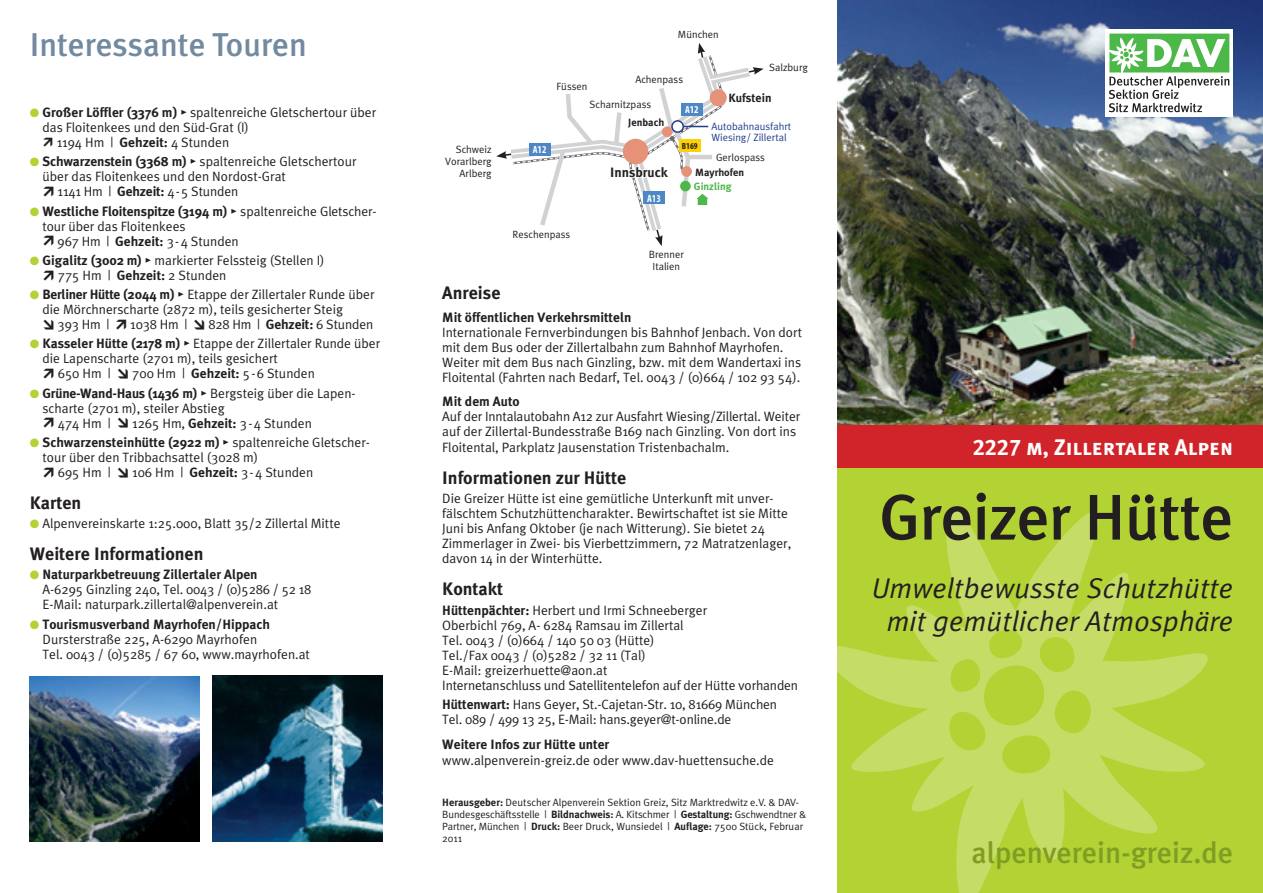
<style>
.page{position:relative;width:1263px;height:893px;background:#fff}
.page>*{position:absolute;margin:0;border:0;box-sizing:border-box;transform-origin:0 0}
.t1{font:500 64.5px "Meta Plus";letter-spacing:-.01em;color:#231f20}
.Head_grau{font:500 33px "Meta Plus";color:#728aa0}
.t2{font:500 30px "Meta Plus";color:#829d24}
.t3{font:italic 28.5px/33px "Meta Plus Normal";letter-spacing:.01em;color:#231f20;text-align:center}
.t4{font:22.5px "Meta Plus Bold Caps";color:#fff}
.Head_12{font:700 18px "Meta Plus";color:#231f20}
.Text_Punkte{font:13.5px/15px "Meta Plus Normal";color:#231f20}
.Text_9_au_1{font:13.5px/15px "Meta Plus Normal";color:#231f20}
.Text_9_10{font:13.5px/15px "Meta Plus Normal";color:#231f20}
.Text_Punkte-2{font:700 13.5px "Meta Plus";letter-spacing:-.01em;color:#231f20}
.Text_9_au_1-2{font:700 13.5px "Meta Plus";color:#231f20}
.Text_9_au_1-3{font:700 12px "Meta Plus";color:#231f20}
.Text_9_au_1-4{font:10.5px/12px "Meta Plus Normal";color:#231f20}
.Text_9_au_1-5{font:10.5px "Meta Plus Normal";color:#253f8e}
.Text_9_au_1-6{font:700 10.5px "Meta Plus";color:#231f20}
.t5{font:700 condensed 10.5px "Myriad Pro";color:#fff}
.Text_9_au_1-7{font:700 10.5px "Meta Plus";color:#4cb848}
.t6{font:700 condensed 9px "Myriad Pro";color:#231f20}
.s1{color:#b3d234}
.s2{font-family:"Meta Plus";font-weight:700}
.s3{font-family:"Meta Plus Normal Caps"}
.s4{font-family:"Meta Plus Normal Caps";font-weight:400}
.s5{font-family:"Meta Plus Normal";font-weight:400}
</style>
<div class="page">
<div style="left:838px;top:0;width:425px;height:893px;background:#b3d234"></div>
<svg style="left:838px;top:510px;width:370px;height:383px"></svg>
<img style="left:838px;top:0;width:425px;height:425px">
<div style="left:838px;top:425px;width:425px;height:43px;background:#d1232a"></div>
<svg style="left:1106px;top:30px;width:127px;height:87px;background:#f6fbf6"></svg>
<svg style="left:1109px;top:34px;width:120px;height:78px;background:#b2d3b1"></svg>
<img style="left:213px;top:675px;width:170px;height:167px">
<img style="left:30px;top:676px;width:170px;height:166px">
<svg style="left:496px;top:43px;width:268px;height:203px"></svg>
<p class="Head_grau" style="left:30px;top:25px;width:278px">Interessante Touren</p>
<p class="Text_Punkte" style="left:30px;top:105px;width:348px"><span class="s1">●</span> <span class="s2">Großer Löffler (3376 m)</span> <span class="s3">•</span> spaltenreiche Gletschertour über</p>
<p class="Text_Punkte" style="left:43px;top:120px;width:208px">das Floitenkees und den Süd-Grat (I)</p>
<p class="Text_Punkte" style="left:57px;top:135px;width:174px">1194 Hm | <span class="s2">Gehzeit:</span> 4 Stunden</p>
<p class="Text_Punkte" style="left:30px;top:154px;width:328px"><span class="s1">●</span> <span class="s2">Schwarzenstein (3368 m)</span> <span class="s3">•</span> spaltenreiche Gletschertour</p>
<p class="Text_Punkte" style="left:43px;top:169px;width:245px">über das Floitenkees und den Nordost-Grat</p>
<p class="Text_Punkte" style="left:58px;top:184px;width:182px">1141 Hm | <span class="s2">Gehzeit:</span> 4-5 Stunden</p>
<p class="Text_Punkte-2" style="left:30px;top:203px;width:348px"><span class="s1">●</span> Westliche Floitenspitze (3194 m) <span class="s4">•</span> <span class="s5">spaltenreiche Gletscher-</span></p>
<p class="Text_Punkte" style="left:43px;top:218px;width:145px">tour über das Floitenkees</p>
<p class="Text_Punkte" style="left:58px;top:233px;width:183px">967 Hm | <span class="s2">Gehzeit:</span> 3-4 Stunden</p>
<p class="Text_Punkte" style="left:58px;top:252px;width:268px;text-indent:-28px"><span class="s1">●</span> <span class="s2">Gigalitz (3002 m)</span> <span class="s3">•</span> markierter Felssteig (Stellen I)<br>775 Hm | <span class="s2">Gehzeit:</span> 2 Stunden</p>
<p class="Text_Punkte" style="left:43px;top:287px;width:333px;text-indent:-13px"><span class="s1">●</span> <span class="s2">Berliner Hütte (2044 m)</span> <span class="s3">•</span> Etappe der Zillertaler Runde über die Mörchnerscharte (2872 m), teils gesicherter Steig</p>
<p class="Text_Punkte" style="left:43px;top:317px;width:68px">→ 393 Hm |</p>
<p class="Text_Punkte" style="left:130px;top:317px;width:244px">1038 Hm | → 828 Hm | <span class="s2">Gehzeit:</span> 6 Stunden</p>
<p class="Text_Punkte" style="left:30px;top:336px;width:352px"><span class="s1">●</span> <span class="s2">Kasseler Hütte (2178 m)</span> <span class="s3">•</span> Etappe der Zillertaler Runde über</p>
<p class="Text_Punkte" style="left:43px;top:351px;width:237px">die Lapenscharte (2701 m), teils gesichert</p>
<p class="Text_Punkte" style="left:58px;top:366px;width:259px">650 Hm | → 700 Hm | <span class="s2">Gehzeit:</span> 5-6 Stunden</p>
<p class="Text_Punkte-2" style="left:30px;top:385px;width:327px"><span class="s1">●</span> Grüne-Wand-Haus (1436 m) <span class="s4">•</span> <span class="s5">Bergsteig über die Lapen-</span></p>
<p class="Text_Punkte" style="left:43px;top:400px;width:184px">scharte (2701 m), steiler Abstieg</p>
<p class="Text_Punkte" style="left:58px;top:415px;width:256px">474 Hm | → 1265 Hm, <span class="s2">Gehzeit:</span> 3-4 Stunden</p>
<p class="Text_Punkte-2" style="left:30px;top:434px;width:342px"><span class="s1">●</span> Schwarzensteinhütte (2922 m) <span class="s4">•</span> <span class="s5">spaltenreiche Gletscher-</span></p>
<p class="Text_Punkte" style="left:43px;top:449px;width:217px">tour über den Tribbachsattel (3028 m)</p>
<p class="Text_Punkte" style="left:58px;top:464px;width:257px">695 Hm | → 106 Hm | <span class="s2">Gehzeit:</span> 3-4 Stunden</p>
<p class="Head_12" style="left:30px;top:492px;width:53px">Karten</p>
<p class="Text_Punkte" style="left:30px;top:516px;width:312px"><span class="s1">●</span> Alpenvereinskarte 1:25.000, Blatt 35/2 Zillertal Mitte</p>
<p class="Head_12" style="left:30px;top:543px;width:175px">Weitere Informationen</p>
<p class="Text_Punkte" style="left:43px;top:567px;width:270px;text-indent:-13px"><span class="s1">●</span> <span class="s2">Naturparkbetreuung Zillertaler Alpen<br></span>A-6295 Ginzling 240, Tel. 0043 / (0)5286 / 52 18<br>E-Mail: naturpark.zillertal@alpenverein.at</p>
<p class="Text_Punkte" style="left:43px;top:616px;width:269px;text-indent:-13px"><span class="s1">●</span> <span class="s2">Tourismusverband Mayrhofen/Hippach<br></span>Dursterstraße 225, A-6290 Mayrhofen<br>Tel. 0043 / (0)5285 / 67 60, www.mayrhofen.at</p>
<p class="Text_9_au_1-4" style="left:456px;top:144px;width:37px">Schweiz</p>
<p class="Text_9_au_1-4" style="left:445px;top:156px;width:48px">Vorarlberg</p>
<p class="Text_9_au_1-4" style="left:460px;top:168px;width:34px">Arlberg</p>
<p class="t5" style="left:533px;top:143px;width:15px">A12</p>
<p class="Text_9_au_1-4" style="left:678px;top:28px;width:42px">München</p>
<p class="Text_9_au_1-4" style="left:635px;top:74px;width:49px">Achenpass</p>
<p class="Text_9_au_1-4" style="left:589px;top:98px;width:63px">Scharnitzpass</p>
<p class="Text_9_au_1-4" style="left:556px;top:80px;width:32px">Füssen</p>
<p class="t5" style="left:685px;top:103px;width:15px">A12</p>
<p class="Text_9_au_1-4" style="left:769px;top:62px;width:40px">Salzburg</p>
<p class="Text_9_au_1-3" style="left:728px;top:91px;width:45px">Kufstein</p>
<p class="Text_9_au_1-6" style="left:628px;top:116px;width:37px">Jenbach</p>
<p class="Text_9_au_1-2" style="left:610px;top:164px;width:59px">Innsbruck</p>
<p class="t5" style="left:647px;top:192px;width:15px">A13</p>
<p class="Text_9_au_1-5" style="left:711px;top:120px;width:81px">Autobahnausfahrt</p>
<p class="Text_9_au_1-5" style="left:711px;top:131px;width:77px">Wiesing/ Zillertal</p>
<p class="Text_9_au_1-6" style="left:695px;top:166px;width:50px">Mayrhofen</p>
<p class="t6" style="left:682px;top:140px;width:17px">B169</p>
<p class="Text_9_au_1-4" style="left:716px;top:151px;width:50px">Gerlospass</p>
<p class="Text_9_au_1-7" style="left:694px;top:180px;width:39px">Ginzling</p>
<p class="Text_9_au_1-4" style="left:513px;top:228px;width:59px">Reschenpass</p>
<p class="Text_9_au_1-4" style="left:649px;top:248px;width:37px">Brenner</p>
<p class="Text_9_au_1-4" style="left:652px;top:260px;width:29px">Italien</p>
<p class="Head_12" style="left:442px;top:282px;width:60px">Anreise</p>
<p class="Text_9_10" style="left:442px;top:310px;width:361px"><span class="s2">Mit öffentlichen Verkehrsmitteln<br></span>Internationale Fernverbindungen bis Bahnhof Jenbach. Von dort mit dem Bus oder der Zillertalbahn zum Bahnhof Mayrhofen.<br>Weiter mit dem Bus nach Ginzling, bzw. mit dem Wandertaxi ins Floitental (Fahrten nach Bedarf, Tel. 0043 / (0)664 / 102 93 54).</p>
<p class="Text_9_10" style="left:442px;top:393px;width:359px;line-height:15.5px"><span class="s2">Mit dem Auto<br></span>Auf der Inntalautobahn A12 zur Ausfahrt Wiesing/Zillertal. Weiter auf der Zillertal-Bundesstraße B169 nach Ginzling. Von dort ins Floitental, Parkplatz Jausenstation Tristenbachalm.</p>
<p class="Head_12" style="left:442px;top:467px;width:186px">Informationen zur Hütte</p>
<p class="Text_9_au_1" style="left:442px;top:491px;width:351px">Die Greizer Hütte ist eine gemütliche Unterkunft mit unver&shy;fälschtem Schutzhüttencharakter. Bewirtschaftet ist sie Mitte Juni bis Anfang Oktober (je nach Witterung). Sie bietet 24<br>Zimmerlager in Zwei- bis Vierbettzimmern, 72 Matratzenlager, davon 14 in der Winterhütte.</p>
<p class="Head_12" style="left:442px;top:579px;width:62px">Kontakt</p>
<p class="Text_9_au_1" style="left:442px;top:602px;width:357px"><span class="s2">Hüttenpächter:</span> Herbert und Irmi Schneeberger<br>Oberbichl 769, A- 6284 Ramsau im Zillertal<br>Tel. 0043 / (0)664 / 140 50 03 (Hütte)<br>Tel./Fax 0043 / (0)5282 / 32 11 (Tal)<br>E-Mail: greizerhuette@aon.at<br>Internetanschluss und Satellitentelefon auf der Hütte vorhanden</p>
<p class="Text_9_au_1" style="left:442px;top:696px;width:336px"><span class="s2">Hüttenwart:</span> Hans Geyer, St.-Cajetan-Str. 10, 81669 München<br>Tel. 089 / 499 13 25, E-Mail: hans.geyer@t-online.de</p>
<p class="Text_9_10" style="left:442px;top:736px;width:333px;line-height:16.2px"><span class="s2">Weitere Infos zur Hütte unter<br></span>www.alpenverein-greiz.de oder www.dav-huettensuche.de</p>
<p class="Text_9_au_1-4" style="left:442px;top:796px;width:366px"><span class="s2">Herausgeber:</span> Deutscher Alpenverein Sektion Greiz, Sitz Marktredwitz e.V. &amp; DAV-Bundesgeschäftsstelle | <span class="s2">Bildnachweis:</span> A. Kitschmer | <span class="s2">Gestaltung:</span> Gschwendtner &amp; Partner, München | <span class="s2">Druck:</span> Beer Druck, Wunsiedel | <span class="s2">Auflage:</span> 7500 Stück, Februar 2011</p>
<p class="t4" style="left:973px;top:434px;width:262px">2227 m, Zillertaler Alpen</p>
<p class="t1" style="left:879px;top:480px;width:355px">Greizer Hütte</p>
<p class="t3" style="left:872px;top:571px;width:363px">Umweltbewusste Schutzhütte mit gemütlicher Atmosphäre</p>
<p class="t2" style="left:971px;top:835px;width:263px">alpenverein-greiz.de</p>
</div>
